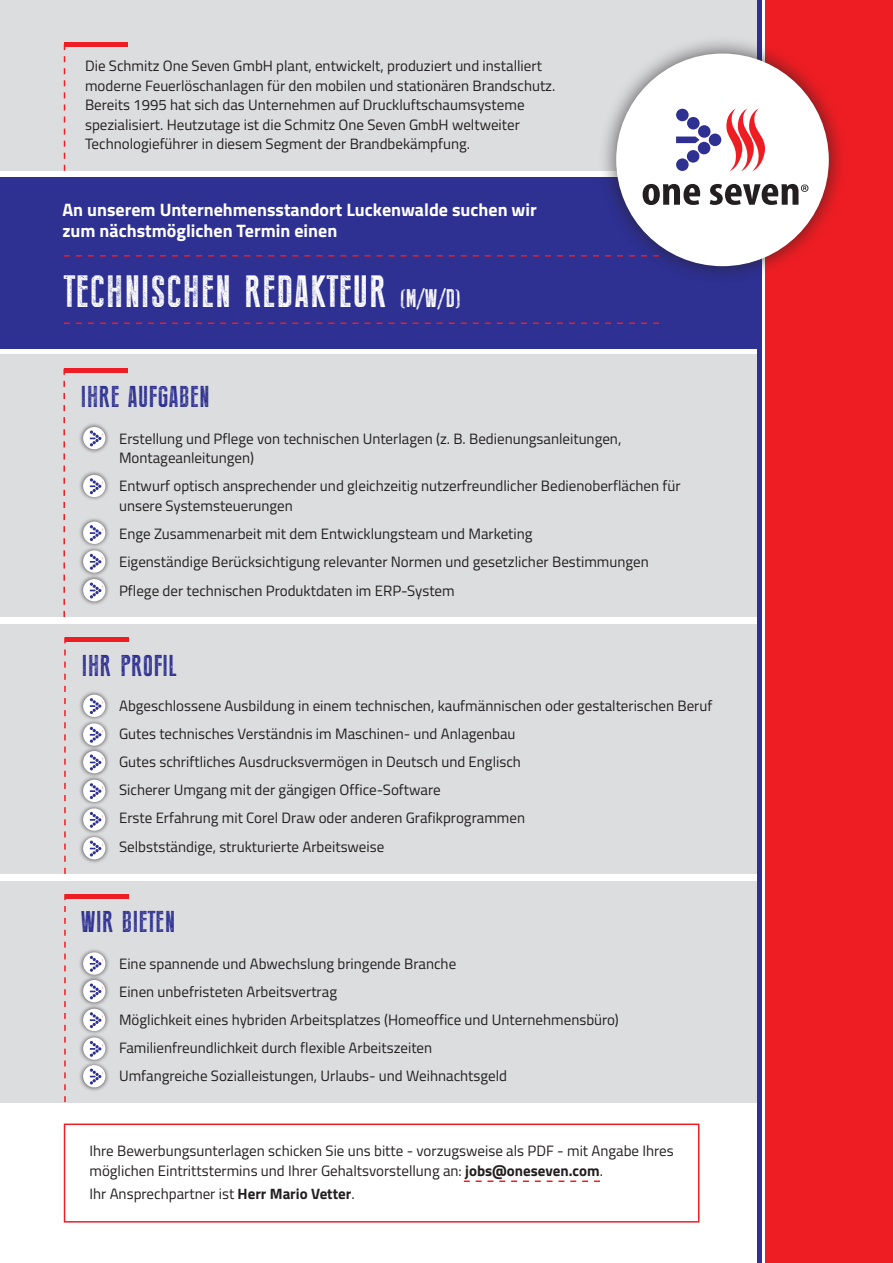
<style>
.page{position:relative;width:893px;height:1263px;background:#fff}
.page>*{position:absolute;margin:0;border:0;box-sizing:border-box;transform-origin:0 0}
.t1{font:45px "Press Style";letter-spacing:.03em;color:#fff}
.t2{font:30px "Press Style";letter-spacing:.02em;color:#2e3092}
.t3{font:700 18px/21.6px "Titillium";color:#fff}
.t4{font:15px/28px "Titillium";color:#231f20}
.s1{font-size:25.5px}
.s2{font-weight:700}
</style>
<div class="page">
<div style="left:0;top:625px;width:757px;height:249px;background:#dcdddf"></div>
<div style="left:0;top:0;width:757px;height:171px;background:#dcdddf"></div>
<div style="left:0;top:355px;width:757px;height:262px;background:#dcdddf"></div>
<div style="left:0;top:177px;width:757px;height:171px;background:#2e3092"></div>
<div style="left:765px;top:0;width:128px;height:1263px;background:#ee1d23"></div>
<svg style="left:64px;top:47px;width:1px;height:124px"></svg>
<svg style="left:64px;top:255px;width:534px;height:2px"></svg>
<svg style="left:63px;top:369px;width:2px;height:248px"></svg>
<hr style="left:64px;top:43px;width:64px;height:4px;background:#ee1d23">
<hr style="left:64px;top:369px;width:64px;height:4px;background:#ee1d23">
<div style="left:79px;top:423px;width:31px;height:31px;background:#231f20;opacity:.75"></div>
<div style="left:83px;top:427px;width:22px;height:22px;background:#fff;border-radius:50%"></div>
<svg style="left:90px;top:430px;width:11px;height:16px"></svg>
<div style="left:79px;top:690px;width:31px;height:31px;background:#231f20;opacity:.75"></div>
<div style="left:83px;top:695px;width:22px;height:22px;background:#fff;border-radius:50%"></div>
<svg style="left:90px;top:698px;width:11px;height:16px"></svg>
<div style="left:79px;top:470px;width:31px;height:32px;background:#231f20;opacity:.75"></div>
<div style="left:83px;top:475px;width:22px;height:22px;background:#fff;border-radius:50%"></div>
<svg style="left:90px;top:478px;width:11px;height:16px"></svg>
<svg style="left:64px;top:323px;width:595px;height:1px"></svg>
<div style="left:79px;top:517px;width:31px;height:32px;background:#231f20;opacity:.75"></div>
<div style="left:83px;top:522px;width:22px;height:22px;background:#fff;border-radius:50%"></div>
<svg style="left:90px;top:525px;width:11px;height:16px"></svg>
<div style="left:79px;top:546px;width:31px;height:31px;background:#231f20;opacity:.75"></div>
<div style="left:83px;top:550px;width:22px;height:23px;background:#fff;border-radius:50%"></div>
<svg style="left:90px;top:554px;width:11px;height:16px"></svg>
<div style="left:79px;top:575px;width:31px;height:31px;background:#231f20;opacity:.75"></div>
<div style="left:83px;top:579px;width:22px;height:22px;background:#fff;border-radius:50%"></div>
<svg style="left:90px;top:582px;width:11px;height:16px"></svg>
<svg style="left:64px;top:637px;width:2px;height:237px"></svg>
<div style="left:65px;top:637px;width:64px;height:5px;background:#ee1d23"></div>
<div style="left:79px;top:719px;width:31px;height:31px;background:#231f20;opacity:.75"></div>
<div style="left:83px;top:723px;width:22px;height:23px;background:#fff;border-radius:50%"></div>
<svg style="left:90px;top:727px;width:11px;height:16px"></svg>
<div style="left:79px;top:747px;width:31px;height:31px;background:#231f20;opacity:.75"></div>
<div style="left:83px;top:751px;width:22px;height:22px;background:#fff;border-radius:50%"></div>
<svg style="left:90px;top:754px;width:11px;height:16px"></svg>
<div style="left:79px;top:775px;width:31px;height:32px;background:#231f20;opacity:.75"></div>
<div style="left:83px;top:780px;width:22px;height:22px;background:#fff;border-radius:50%"></div>
<svg style="left:90px;top:783px;width:11px;height:16px"></svg>
<div style="left:79px;top:804px;width:31px;height:31px;background:#231f20;opacity:.75"></div>
<div style="left:83px;top:808px;width:22px;height:23px;background:#fff;border-radius:50%"></div>
<svg style="left:90px;top:812px;width:11px;height:16px"></svg>
<hr style="left:757px;top:0;width:4px;height:1263px;background:#2e3092">
<div style="left:598px;top:35px;width:249px;height:249px;background:#231f20;opacity:.75"></div>
<div style="left:616px;top:54px;width:213px;height:212px;background:#fff;border-radius:50%"></div>
<svg style="left:643px;top:184px;width:57px;height:21px"></svg>
<svg style="left:710px;top:184px;width:98px;height:21px"></svg>
<svg style="left:676px;top:137px;width:23px;height:6px"></svg>
<div style="left:676px;top:109px;width:13px;height:12px;background:#2e3092;border-radius:50%"></div>
<div style="left:687px;top:117px;width:13px;height:12px;background:#2e3092;border-radius:50%"></div>
<div style="left:698px;top:125px;width:12px;height:13px;background:#2e3092;border-radius:50%"></div>
<div style="left:709px;top:134px;width:12px;height:12px;background:#2e3092;border-radius:50%"></div>
<div style="left:698px;top:142px;width:12px;height:12px;background:#2e3092;border-radius:50%"></div>
<div style="left:687px;top:150px;width:12px;height:13px;background:#2e3092;border-radius:50%"></div>
<div style="left:676px;top:158px;width:13px;height:13px;background:#2e3092;border-radius:50%"></div>
<svg style="left:726px;top:108px;width:39px;height:63px"></svg>
<div style="left:0;top:881px;width:757px;height:222px;background:#dcdddf"></div>
<svg style="left:64px;top:894px;width:2px;height:208px"></svg>
<hr style="left:65px;top:894px;width:64px;height:4px;background:#ee1d23">
<div style="left:79px;top:948px;width:31px;height:31px;background:#231f20;opacity:.75"></div>
<div style="left:83px;top:952px;width:22px;height:23px;background:#fff;border-radius:50%"></div>
<svg style="left:90px;top:956px;width:11px;height:16px"></svg>
<div style="left:79px;top:975px;width:31px;height:32px;background:#231f20;opacity:.75"></div>
<div style="left:83px;top:980px;width:22px;height:22px;background:#fff;border-radius:50%"></div>
<svg style="left:90px;top:983px;width:11px;height:16px"></svg>
<div style="left:79px;top:1004px;width:31px;height:32px;background:#231f20;opacity:.75"></div>
<div style="left:83px;top:1009px;width:22px;height:22px;background:#fff;border-radius:50%"></div>
<svg style="left:90px;top:1012px;width:11px;height:16px"></svg>
<div style="left:79px;top:1033px;width:31px;height:31px;background:#231f20;opacity:.75"></div>
<div style="left:83px;top:1037px;width:22px;height:23px;background:#fff;border-radius:50%"></div>
<svg style="left:90px;top:1041px;width:11px;height:16px"></svg>
<div style="left:79px;top:1061px;width:31px;height:31px;background:#231f20;opacity:.75"></div>
<div style="left:83px;top:1065px;width:22px;height:22px;background:#fff;border-radius:50%"></div>
<svg style="left:90px;top:1068px;width:11px;height:16px"></svg>
<svg style="left:464px;top:1180px;width:136px;height:2px"></svg>
<div style="left:79px;top:833px;width:31px;height:31px;background:#231f20;opacity:.75"></div>
<svg style="left:83px;top:837px;width:22px;height:22px"></svg>
<svg style="left:90px;top:840px;width:11px;height:16px"></svg>
<div style="left:64px;top:1123px;width:635px;height:99px;border:2px solid #ee1d23"></div>
<p class="t4" style="left:85px;top:55px;width:472px;line-height:19.5px">Die Schmitz One Seven GmbH plant, entwickelt, produziert und installiert moderne Feuerlöschanlagen für den mobilen und stationären Brandschutz.<br>Bereits 1995 hat sich das Unternehmen auf Druckluftschaumsysteme spezialisiert. Heutzutage ist die Schmitz One Seven GmbH weltweiter Technologieführer in diesem Segment der Brandbekämpfung.</p>
<p class="t3" style="left:62px;top:198px;width:476px">An unserem Unternehmensstandort Luckenwalde suchen wir zum nächstmöglichen Termin einen</p>
<h1 class="t1" style="left:64px;top:267px;width:399px">TECHNISCHEN REDAKTEUR <span class="s1">(M/W/D)</span></h1>
<h2 class="t2" style="left:81px;top:380px;width:130px">IHRE AUFGABEN</h2>
<p class="t4" style="left:119px;top:428px;width:504px;line-height:19.5px">Erstellung und Pflege von technischen Unterlagen (z. B. Bedienungsanleitungen,<br>Montageanleitungen)</p>
<p class="t4" style="left:119px;top:475px;width:563px;line-height:19.5px">Entwurf optisch ansprechender und gleichzeitig nutzerfreundlicher Bedienoberflächen für unsere Systemsteuerungen</p>
<p class="t4" style="left:119px;top:519px;width:531px">Enge Zusammenarbeit mit dem Entwicklungsteam und Marketing<br>Eigenständige Berücksichtigung relevanter Normen und gesetzlicher Bestimmungen</p>
<p class="t4" style="left:119px;top:576px;width:337px">Pflege der technischen Produktdaten im ERP-System</p>
<h2 class="t2" style="left:82px;top:649px;width:96px">IHR PROFIL</h2>
<p class="t4" style="left:119px;top:691px;width:595px">Abgeschlossene Ausbildung in einem technischen, kaufmännischen oder gestalterischen Beruf Gutes technisches Verständnis im Maschinen- und Anlagenbau<br>Gutes schriftliches Ausdrucksvermögen in Deutsch und Englisch<br>Sicherer Umgang mit der gängigen Office-Software<br>Erste Erfahrung mit Corel Draw oder anderen Grafikprogrammen</p>
<p class="t4" style="left:119px;top:832px;width:267px">Selbstständige, strukturierte Arbeitsweise</p>
<h2 class="t2" style="left:81px;top:906px;width:96px">WIR BIETEN</h2>
<p class="t4" style="left:119px;top:949px;width:501px">Eine spannende und Abwechslung bringende Branche<br>Einen unbefristeten Arbeitsvertrag<br>Möglichkeit eines hybriden Arbeitsplatzes (Homeoffice und Unternehmensbüro)<br>Familienfreundlichkeit durch flexible Arbeitszeiten<br>Umfangreiche Sozialleistungen, Urlaubs- und Weihnachtsgeld</p>
<p class="t4" style="left:89px;top:1140px;width:586px;line-height:19.5px">Ihre Bewerbungsunterlagen schicken Sie uns bitte - vorzugsweise als PDF - mit Angabe Ihres möglichen Eintrittstermins und Ihrer Gehaltsvorstellung an: <span class="s2">jobs@oneseven.com</span>.</p>
<p class="t4" style="left:89px;top:1179px;width:267px">Ihr Ansprechpartner ist <span class="s2">Herr Mario Vetter</span>.</p>
</div>
